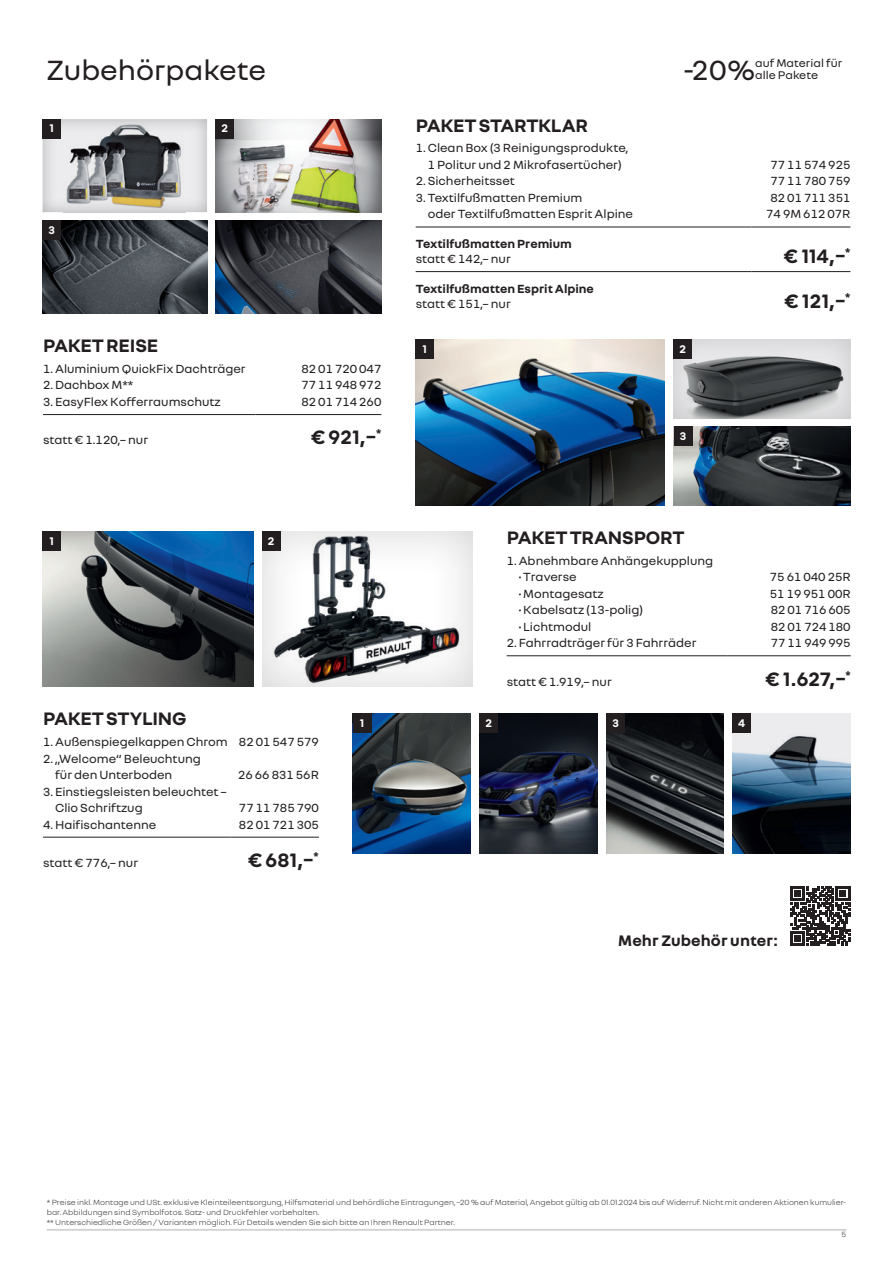
<style>
.page{position:relative;width:893px;height:1263px;background:#fff}
.page>*{position:absolute;margin:0;border:0;box-sizing:border-box;transform-origin:0 0}
.Kapitelüberschrift{font:30px "Nouvel R";color:#231f20}
.t1{font:700 21px "Nouvel R";letter-spacing:.005em;color:#231f20}
.t2{font:700 19.5px "Nouvel R";letter-spacing:-.015em;color:#231f20}
.t3{font:700 16.5px "Nouvel R";letter-spacing:.01em;color:#231f20}
.t4{font:12.75px/16.5px "Nouvel R";color:#231f20}
.t5{font:700 12.75px/15px "Nouvel R";color:#231f20}
.t6{font:12px "Nouvel R";color:#231f20}
.t7{font:700 12px "Nouvel R";color:#fff}
.Fußnote{font:300 8.25px/9.9px "Nouvel R";color:#231f20}
.s1{font-weight:400}
</style>
<div class="page">
<hr style="left:47px;top:1229px;width:799px;height:1px;background:#d1d2d4">
<div style="left:673px;top:336px;width:180px;height:83px;background:#231f20;opacity:.2"></div>
<div style="left:41px;top:117px;width:168px;height:96px;background:#939598;opacity:.65"></div>
<img style="left:43px;top:221px;width:164px;height:93px">
<div style="left:213px;top:118px;width:170px;height:94px;background:#231f20;opacity:.15"></div>
<div style="left:43px;top:119px;width:18px;height:19px;background:#231f20"></div>
<div style="left:216px;top:119px;width:18px;height:19px;background:#231f20"></div>
<div style="left:43px;top:221px;width:18px;height:19px;background:#231f20"></div>
<img style="left:216px;top:221px;width:165px;height:93px">
<img style="left:415px;top:339px;width:250px;height:166px">
<div style="left:415px;top:339px;width:19px;height:19px;background:#231f20"></div>
<div style="left:674px;top:339px;width:18px;height:19px;background:#231f20"></div>
<img style="left:674px;top:426px;width:176px;height:79px">
<div style="left:674px;top:426px;width:18px;height:20px;background:#231f20"></div>
<hr style="left:416px;top:227px;width:336px;height:1px;background:#231f20">
<hr style="left:752px;top:227px;width:98px;height:1px;background:#231f20">
<hr style="left:416px;top:271px;width:336px;height:1px;background:#231f20">
<hr style="left:752px;top:271px;width:98px;height:1px;background:#231f20">
<hr style="left:43px;top:414px;width:213px;height:1px;background:#231f20">
<hr style="left:256px;top:414px;width:125px;height:1px;background:#231f20">
<hr style="left:507px;top:655px;width:220px;height:1px;background:#231f20">
<hr style="left:727px;top:655px;width:124px;height:1px;background:#231f20">
<img style="left:43px;top:531px;width:210px;height:156px">
<div style="left:43px;top:531px;width:18px;height:20px;background:#231f20"></div>
<div style="left:261px;top:529px;width:214px;height:159px;background:#231f20;opacity:.2"></div>
<div style="left:262px;top:531px;width:18px;height:20px;background:#231f20"></div>
<hr style="left:43px;top:837px;width:189px;height:1px;background:#231f20">
<hr style="left:232px;top:837px;width:87px;height:1px;background:#231f20">
<img style="left:353px;top:713px;width:118px;height:140px">
<div style="left:353px;top:713px;width:18px;height:19px;background:#231f20"></div>
<img style="left:479px;top:713px;width:118px;height:140px">
<div style="left:479px;top:713px;width:19px;height:19px;background:#231f20"></div>
<img style="left:606px;top:713px;width:117px;height:140px">
<div style="left:606px;top:713px;width:19px;height:19px;background:#231f20"></div>
<img style="left:732px;top:713px;width:118px;height:140px">
<div style="left:732px;top:713px;width:19px;height:19px;background:#231f20"></div>
<svg style="left:790px;top:886px;width:60px;height:60px"></svg>
<p class="Kapitelüberschrift" style="left:683px;top:51px;width:73px">-20%</p>
<p class="t6" style="left:755px;top:55px;width:89px">auf Material für</p>
<p class="Kapitelüberschrift" style="left:47px;top:51px;width:221px">Zubehörpakete</p>
<p class="t6" style="left:755px;top:67px;width:64px">alle Pakete</p>
<p class="t7" style="left:50px;top:121px;width:6px">1</p>
<p class="t7" style="left:222px;top:121px;width:8px">2</p>
<p class="t7" style="left:48px;top:222px;width:8px">3</p>
<p class="t2" style="left:43px;top:333px;width:117px">PAKET REISE</p>
<p class="t4" style="left:43px;top:360px;width:204px">1. Aluminium QuickFix Dachträger</p>
<p class="t4" style="left:43px;top:376px;width:92px">2. Dachbox M**</p>
<p class="t4" style="left:43px;top:393px;width:179px">3. EasyFlex Kofferraumschutz</p>
<p class="t4" style="left:301px;top:360px;width:81px;text-align:justify">82 01 720 047<br>77 11 948 972<br>82 01 714 260</p>
<p class="t4" style="left:43px;top:431px;width:107px">statt € 1.120,– nur</p>
<p class="t1" style="left:311px;top:424px;width:72px">€ 921,–<sup>*</sup></p>
<p class="t7" style="left:50px;top:533px;width:6px">1</p>
<p class="t7" style="left:268px;top:533px;width:8px">2</p>
<p class="t2" style="left:416px;top:113px;width:174px">PAKET STARTKLAR</p>
<p class="t4" style="left:416px;top:139px;width:214px;text-align:center">1. Clean Box (3 Reinigungsprodukte,<br>1 Politur und 2 Mikrofasertücher)</p>
<p class="t4" style="left:416px;top:172px;width:101px">2. Sicherheitsset</p>
<p class="t4" style="left:428px;top:189px;width:207px;text-indent:-12px">3. Textilfußmatten Premium<br>oder Textilfußmatten Esprit Alpine</p>
<p class="t4" style="left:766px;top:156px;width:86px;text-align:center">77 11 574 925<br>77 11 780 759<br>82 01 711 351<br>74 9M 612 07R</p>
<p class="t5" style="left:416px;top:236px;width:158px">Textilfußmatten Premium <span class="s1">statt € 142,– nur</span></p>
<p class="t1" style="left:784px;top:242px;width:68px">€ 114,–<sup>*</sup></p>
<p class="t5" style="left:416px;top:280px;width:180px">Textilfußmatten Esprit Alpine <span class="s1">statt € 151,– nur</span></p>
<p class="t1" style="left:784px;top:287px;width:68px">€ 121,–<sup>*</sup></p>
<p class="t7" style="left:422px;top:341px;width:6px">1</p>
<p class="t7" style="left:680px;top:341px;width:8px">2</p>
<p class="t7" style="left:680px;top:428px;width:8px">3</p>
<p class="t2" style="left:507px;top:525px;width:180px">PAKET TRANSPORT</p>
<p class="t4" style="left:507px;top:551px;width:208px">1. Abnehmbare Anhängekupplung</p>
<p class="t4" style="left:519px;top:568px;width:60px">• Traverse</p>
<p class="t4" style="left:519px;top:584px;width:87px">• Montagesatz</p>
<p class="t4" style="left:519px;top:601px;width:126px">• Kabelsatz (13-polig)</p>
<p class="t4" style="left:519px;top:617px;width:74px">• Lichtmodul</p>
<p class="t4" style="left:507px;top:634px;width:191px">2. Fahrradträger für 3 Fahrräder</p>
<p class="t4" style="left:770px;top:568px;width:82px;text-align:justify">75 61 040 25R 51 19 951 00R 82 01 716 605<br>82 01 724 180<br>77 11 949 995</p>
<p class="t4" style="left:507px;top:672px;width:107px">statt € 1.919,– nur</p>
<p class="t1" style="left:765px;top:665px;width:87px">€ 1.627,–<sup>*</sup></p>
<p class="t2" style="left:43px;top:706px;width:145px">PAKET STYLING</p>
<p class="t4" style="left:43px;top:733px;width:186px">1. Außenspiegelkappen Chrom</p>
<p class="t4" style="left:55px;top:749px;width:147px;text-indent:-12px">2. „Welcome“ Beleuchtung für den Unterboden</p>
<p class="t4" style="left:55px;top:782px;width:173px;text-indent:-12px">3. Einstiegsleisten beleuchtet –<br>Clio Schriftzug</p>
<p class="t4" style="left:43px;top:815px;width:115px">4. Haifischantenne</p>
<p class="t4" style="left:239px;top:733px;width:81px">82 01 547 579</p>
<p class="t4" style="left:238px;top:766px;width:82px">26 66 831 56R</p>
<p class="t4" style="left:239px;top:799px;width:81px">77 11 785 790<br>82 01 721 305</p>
<p class="t4" style="left:43px;top:854px;width:97px">statt € 776,– nur</p>
<p class="t1" style="left:248px;top:846px;width:73px">€ 681,–<sup>*</sup></p>
<p class="t7" style="left:360px;top:715px;width:6px">1</p>
<p class="t7" style="left:485px;top:715px;width:8px">2</p>
<p class="t7" style="left:612px;top:715px;width:8px">3</p>
<p class="t7" style="left:738px;top:715px;width:9px">4</p>
<p class="t3" style="left:618px;top:930px;width:161px">Mehr Zubehör unter:</p>
<p class="Fußnote" style="left:47px;top:1197px;width:801px">* Preise inkl. Montage und USt. exklusive Kleinteileentsorgung, Hilfsmaterial und behördliche Eintragungen, –20 % auf Material, Angebot gültig ab 01.01.2024 bis auf Widerruf. Nicht mit anderen Aktionen kumulier&shy;bar. Abbildungen sind Symbolfotos. Satz- und Druckfehler vorbehalten.</p>
<p class="Fußnote" style="left:47px;top:1216px;width:409px">** Unterschiedliche Größen / Varianten möglich. Für Details wenden Sie sich bitte an Ihren Renault Partner.</p>
<p class="Fußnote" style="left:841px;top:1229px;width:6px">5</p>
</div>
